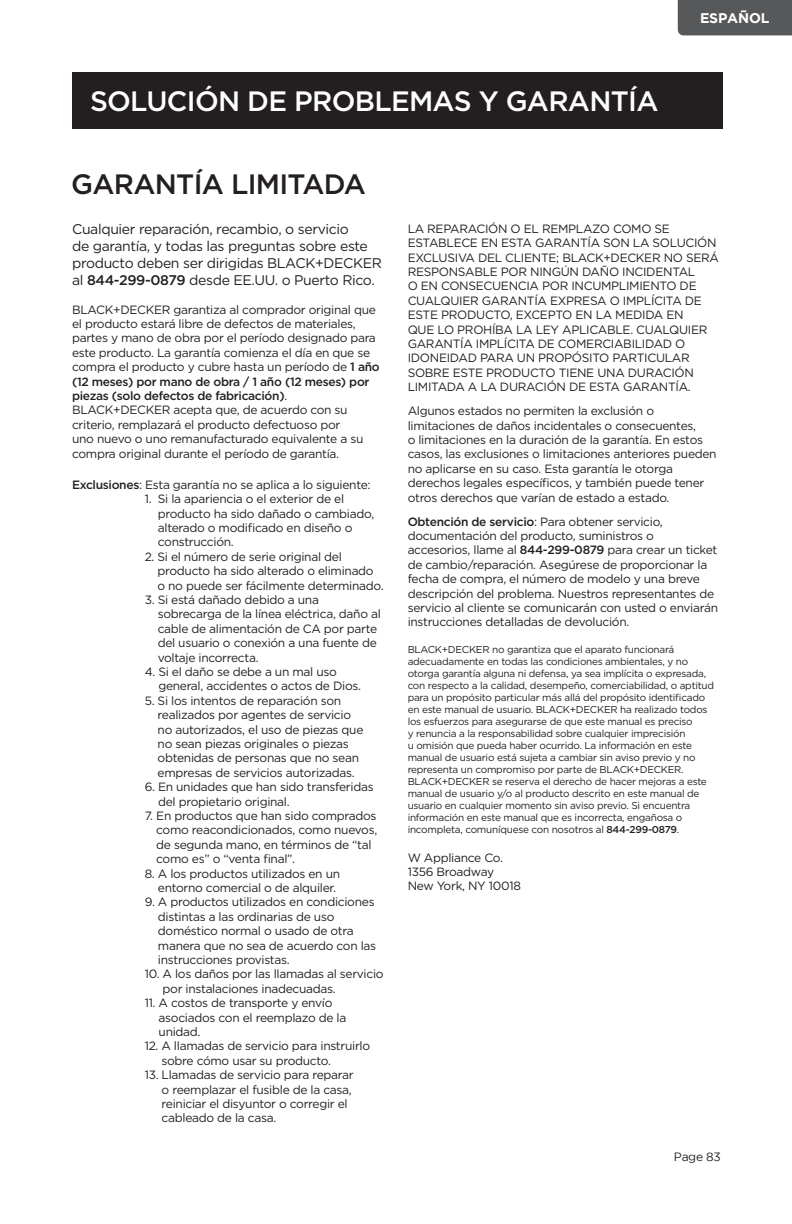
<style>
.page{position:relative;width:792px;height:1224px;background:#fff}
.page>*{position:absolute;margin:0;border:0;box-sizing:border-box;transform-origin:0 0}
.t1{font:500 28px "Gotham";letter-spacing:-.025em;color:#fff}
.t2{font:500 28px "Gotham";letter-spacing:-.025em;color:#231f20}
.t3{font:14px/16.8px "Gotham";letter-spacing:-.025em;color:#231f20}
.t4{font:700 14px "Gotham";letter-spacing:-.01em;color:#fff}
.t5{font:12px/14.4px "Gotham";letter-spacing:-.025em;color:#231f20}
.t6{font:12px "Gotham";letter-spacing:-.025em;color:#231f20}
.t7{font:10px/12px "Gotham";letter-spacing:-.025em;color:#231f20}
.s1{font-weight:500}
</style>
<div class="page">
<div style="left:678px;top:0;width:114px;height:35px;background:#57585a"></div>
<div style="left:72px;top:72px;width:650px;height:57px;background:#231f20"></div>
<h1 class="t1" style="left:90px;top:83px;width:570px">SOLUCIÓN DE PROBLEMAS Y GARANTÍA</h1>
<p class="t4" style="left:700px;top:10px;width:71px">ESPAÑOL</p>
<h1 class="t2" style="left:71px;top:166px;width:296px">GARANTÍA LIMITADA</h1>
<p class="t3" style="left:72px;top:221px;width:311px">Cualquier reparación, recambio, o servicio<br>de garantía, y todas las preguntas sobre este producto deben ser dirigidas BLACK+DECKER al <span class="s1">844-299-0879</span> desde EE.UU. o Puerto Rico.</p>
<p class="t5" style="left:72px;top:302px;width:309px">BLACK+DECKER garantiza al comprador original que el producto estará libre de defectos de materiales, partes y mano de obra por el período designado para este producto. La garantía comienza el día en que se compra el producto y cubre hasta un período de <span class="s1">1 año (12 meses) por mano de obra / 1 año (12 meses) por piezas (solo defectos de fabricación)</span>.<br>BLACK+DECKER acepta que, de acuerdo con su criterio, remplazará el producto defectuoso por<br>uno nuevo o uno remanufacturado equivalente a su compra original durante el período de garantía.</p>
<p class="t5" style="left:72px;top:477px;width:300px"><span class="s1">Exclusiones</span>: Esta garantía no se aplica a lo siguiente:</p>
<p class="t5" style="left:158px;top:492px;width:218px;text-indent:-13px">1. Si la apariencia o el exterior de el producto ha sido dañado o cambiado, alterado o modificado en diseño o construcción.</p>
<p class="t5" style="left:157px;top:549px;width:228px;text-indent:-13px">2. Si el número de serie original del producto ha sido alterado o eliminado o no puede ser fácilmente determinado.</p>
<p class="t5" style="left:158px;top:592px;width:225px;text-indent:-13px">3. Si está dañado debido a una sobrecarga de la línea eléctrica, daño al cable de alimentación de CA por parte del usuario o conexión a una fuente de voltaje incorrecta.</p>
<p class="t5" style="left:158px;top:664px;width:204px;text-indent:-14px">4. Si el daño se debe a un mal uso general, accidentes o actos de Dios.</p>
<p class="t5" style="left:158px;top:693px;width:207px;text-indent:-13px">5. Si los intentos de reparación son realizados por agentes de servicio no autorizados, el uso de piezas que no sean piezas originales o piezas obtenidas de personas que no sean empresas de servicios autorizadas.</p>
<p class="t5" style="left:158px;top:780px;width:217px;text-indent:-13px">6. En unidades que han sido transferidas del propietario original.</p>
<p class="t5" style="left:156px;top:808px;width:223px;text-indent:-12px">7. En productos que han sido comprados como reacondicionados, como nuevos, de segunda mano, en términos de “tal como es” o “venta final”.</p>
<p class="t5" style="left:158px;top:866px;width:184px;text-indent:-13px">8. A los productos utilizados en un entorno comercial o de alquiler.</p>
<p class="t5" style="left:158px;top:895px;width:220px;text-indent:-13px">9. A productos utilizados en condiciones distintas a las ordinarias de uso doméstico normal o usado de otra manera que no sea de acuerdo con las instrucciones provistas.</p>
<p class="t5" style="left:163px;top:967px;width:223px;text-indent:-18px">10. A los daños por las llamadas al servicio por instalaciones inadecuadas.</p>
<p class="t5" style="left:159px;top:996px;width:189px;text-indent:-14px">11. A costos de transporte y envío asociados con el reemplazo de la unidad.</p>
<p class="t5" style="left:161px;top:1039px;width:210px;text-indent:-17px">12. A llamadas de servicio para instruirlo sobre cómo usar su producto.</p>
<p class="t5" style="left:162px;top:1068px;width:193px;text-indent:-17px">13. Llamadas de servicio para reparar o reemplazar el fusible de la casa, reiniciar el disyuntor o corregir el cableado de la casa.</p>
<p class="t5" style="left:408px;top:221px;width:313px">LA REPARACIÓN O EL REMPLAZO COMO SE ESTABLECE EN ESTA GARANTÍA SON LA SOLUCIÓN EXCLUSIVA DEL CLIENTE; BLACK+DECKER NO SERÁ RESPONSABLE POR NINGÚN DAÑO INCIDENTAL<br>O EN CONSECUENCIA POR INCUMPLIMIENTO DE CUALQUIER GARANTÍA EXPRESA O IMPLÍCITA DE ESTE PRODUCTO, EXCEPTO EN LA MEDIDA EN<br>QUE LO PROHÍBA LA LEY APLICABLE. CUALQUIER GARANTÍA IMPLÍCITA DE COMERCIABILIDAD O IDONEIDAD PARA UN PROPÓSITO PARTICULAR SOBRE ESTE PRODUCTO TIENE UNA DURACIÓN LIMITADA A LA DURACIÓN DE ESTA GARANTÍA.</p>
<p class="t5" style="left:408px;top:404px;width:311px">Algunos estados no permiten la exclusión o limitaciones de daños incidentales o consecuentes,<br>o limitaciones en la duración de la garantía. En estos casos, las exclusiones o limitaciones anteriores pueden no aplicarse en su caso. Esta garantía le otorga derechos legales específicos, y también puede tener otros derechos que varían de estado a estado.</p>
<p class="t5" style="left:408px;top:514px;width:312px"><span class="s1">Obtención de servicio</span>: Para obtener servicio, documentación del producto, suministros o accesorios, llame al <span class="s1">844-299-0879</span> para crear un ticket de cambio/reparación. Asegúrese de proporcionar la fecha de compra, el número de modelo y una breve descripción del problema. Nuestros representantes de servicio al cliente se comunicarán con usted o enviarán instrucciones detalladas de devolución.</p>
<p class="t7" style="left:408px;top:643px;width:308px">BLACK+DECKER no garantiza que el aparato funcionará adecuadamente en todas las condiciones ambientales, y no otorga garantía alguna ni defensa, ya sea implícita o expresada, con respecto a la calidad, desempeño, comerciabilidad, o aptitud para un propósito particular más allá del propósito identificado en este manual de usuario. BLACK+DECKER ha realizado todos los esfuerzos para asegurarse de que este manual es preciso<br>y renuncia a la responsabilidad sobre cualquier imprecisión<br>u omisión que pueda haber ocurrido. La información en este manual de usuario está sujeta a cambiar sin aviso previo y no representa un compromiso por parte de BLACK+DECKER.<br>BLACK+DECKER se reserva el derecho de hacer mejoras a este manual de usuario y/o al producto descrito en este manual de usuario en cualquier momento sin aviso previo. Si encuentra información en este manual que es incorrecta, engañosa o incompleta, comuníquese con nosotros al <span class="s1">844-299-0879</span>.</p>
<p class="t5" style="left:408px;top:850px;width:115px">W Appliance Co.<br>1356 Broadway<br>New York, NY 10018</p>
<p class="t6" style="left:674px;top:1150px;width:48px">Page 83</p>
</div>
